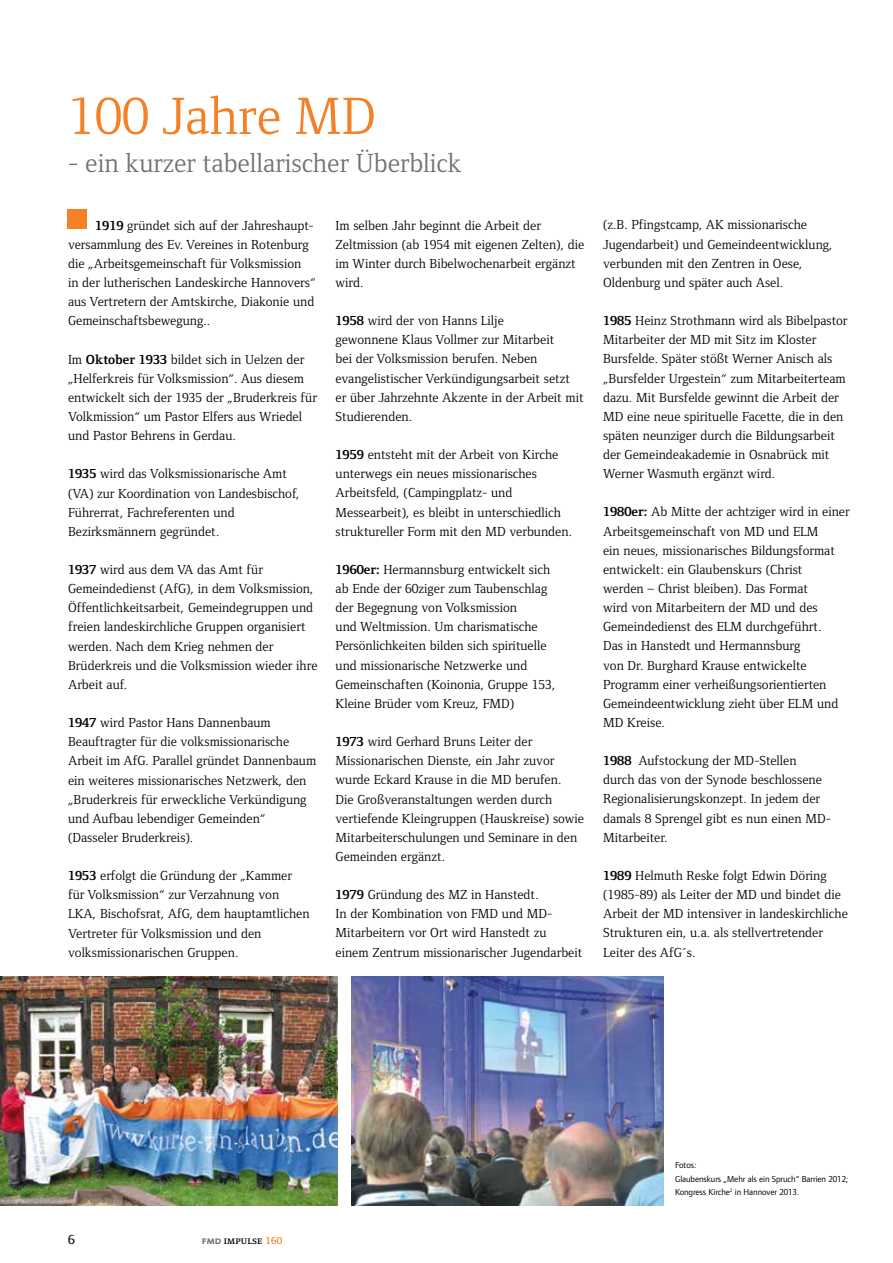
<style>
.page{position:relative;width:893px;height:1263px;background:#fff}
.page>*{position:absolute;margin:0;border:0;box-sizing:border-box;transform-origin:0 0}
.t1{font:54px "Foundry Form Serif";color:#f58025}
.t2{font:27px "Foundry Form Serif";color:#717073}
.t3{font:13.5px/19.2px "Foundry Form Serif";color:#000}
.t4{font:500 13.5px "Foundry Form Serif";color:#000}
.t5{font:10.5px "Foundry Form Serif Demi SC";letter-spacing:.02em;color:#000}
.t6{font:9px/13.5px "Foundry Form Sans";letter-spacing:-.01em;color:#000}
.s1{font-weight:700}
.s2{font-family:"Foundry Sans Expert";font-weight:600;color:#717073}
.s3{font-family:"Foundry Form Serif";font-weight:600;color:#f58025}
</style>
<div class="page">
<div style="left:68px;top:210px;width:19px;height:19px;background:#f58025"></div>
<img style="left:0;top:976px;width:338px;height:230px">
<img style="left:352px;top:976px;width:312px;height:230px">
<h1 class="t1" style="left:68px;top:86px;width:310px">100 Jahre MD</h1>
<h2 class="t2" style="left:68px;top:148px;width:395px">- ein kurzer tabellarischer Überblick</h2>
<p class="t3" style="left:68px;top:216px;width:249px;text-indent:27px"><span class="s1">1919</span> gründet sich auf der Jahreshaupt&shy;versammlung des Ev. Vereines in Rotenburg die „Arbeitsgemeinschaft für Volksmission<br>in der lutherischen Landeskirche Hannovers“ aus Vertretern der Amtskirche, Diakonie und Gemeinschaftsbewegung..</p>
<p class="t3" style="left:68px;top:349px;width:250px">Im <span class="s1">Oktober 1933</span> bildet sich in Uelzen der „Helferkreis für Volksmission“. Aus diesem entwickelt sich der 1935 der „Bruderkreis für Volkmission“ um Pastor Elfers aus Wriedel und Pastor Behrens in Gerdau.</p>
<p class="t3" style="left:68px;top:464px;width:233px"><span class="s1">1935</span> wird das Volksmissionarische Amt (VA) zur Koordination von Landesbischof, Führerrat, Fachreferenten und Bezirksmännern gegründet.</p>
<p class="t3" style="left:68px;top:560px;width:251px"><span class="s1">1937</span> wird aus dem VA das Amt für Gemeindedienst (AfG), in dem Volksmission, Öffentlichkeitsarbeit, Gemeindegruppen und freien landeskirchliche Gruppen organisiert werden. Nach dem Krieg nehmen der Brüderkreis und die Volksmission wieder ihre Arbeit auf.</p>
<p class="t3" style="left:68px;top:713px;width:250px"><span class="s1">1947</span> wird Pastor Hans Dannenbaum Beauftragter für die volksmissionarische Arbeit im AfG. Parallel gründet Dannenbaum ein weiteres missionarisches Netzwerk, den „Bruderkreis für erweckliche Verkündigung und Aufbau lebendiger Gemeinden“ (Dasseler Bruderkreis).</p>
<p class="t3" style="left:68px;top:866px;width:243px"><span class="s1">1953</span> erfolgt die Gründung der „Kammer für Volksmission“ zur Verzahnung von LKA, Bischofsrat, AfG, dem hauptamtlichen Vertreter für Volksmission und den volksmissionarischen Gruppen.</p>
<p class="t3" style="left:336px;top:215px;width:250px">Im selben Jahr beginnt die Arbeit der Zeltmission (ab 1954 mit eigenen Zelten), die im Winter durch Bibelwochenarbeit ergänzt wird.</p>
<p class="t3" style="left:336px;top:311px;width:249px"><span class="s1">1958</span> wird der von Hanns Lilje<br>gewonnene Klaus Vollmer zur Mitarbeit<br>bei der Volksmission berufen. Neben evangelistischer Verkündigungsarbeit setzt er über Jahrzehnte Akzente in der Arbeit mit Studierenden.</p>
<p class="t3" style="left:336px;top:445px;width:238px"><span class="s1">1959</span> entsteht mit der Arbeit von Kirche unterwegs ein neues missionarisches Arbeitsfeld, (Campingplatz- und Messearbeit), es bleibt in unterschiedlich struktureller Form mit den MD verbunden.</p>
<p class="t3" style="left:336px;top:560px;width:221px"><span class="s1">1960er:</span> Hermannsburg entwickelt sich ab Ende der 60ziger zum Taubenschlag der Begegnung von Volksmission<br>und Weltmission. Um charismatische Persönlichkeiten bilden sich spirituelle und missionarische Netzwerke und Gemeinschaften (Koinonia, Gruppe 153, Kleine Brüder vom Kreuz, FMD)</p>
<p class="t3" style="left:336px;top:732px;width:250px"><span class="s1">1973</span> wird Gerhard Bruns Leiter der Missionarischen Dienste, ein Jahr zuvor wurde Eckard Krause in die MD berufen.<br>Die Großveranstaltungen werden durch vertiefende Kleingruppen (Hauskreise) sowie Mitarbeiterschulungen und Seminare in den Gemeinden ergänzt.</p>
<p class="t3" style="left:336px;top:885px;width:248px"><span class="s1">1979</span> Gründung des MZ in Hanstedt.<br>In der Kombination von FMD und MD-Mitarbeitern vor Ort wird Hanstedt zu einem Zentrum missionarischer Jugendarbeit</p>
<p class="t3" style="left:603px;top:215px;width:231px">(z.B. Pfingstcamp, AK missionarische Jugendarbeit) und Gemeindeentwicklung, verbunden mit den Zentren in Oese, Oldenburg und später auch Asel.</p>
<p class="t3" style="left:603px;top:311px;width:246px"><span class="s1">1985</span> Heinz Strothmann wird als Bibelpastor Mitarbeiter der MD mit Sitz im Kloster Bursfelde. Später stößt Werner Anisch als „Bursfelder Urgestein“ zum Mitarbeiterteam dazu. Mit Bursfelde gewinnt die Arbeit der MD eine neue spirituelle Facette, die in den späten neunziger durch die Bildungsarbeit der Gemeindeakademie in Osnabrück mit Werner Wasmuth ergänzt wird.</p>
<p class="t3" style="left:603px;top:502px;width:248px"><span class="s1">1980er:</span> Ab Mitte der achtziger wird in einer Arbeitsgemeinschaft von MD und ELM<br>ein neues, missionarisches Bildungsformat entwickelt: ein Glaubenskurs (Christ<br>werden – Christ bleiben). Das Format<br>wird von Mitarbeitern der MD und des Gemeindedienst des ELM durchgeführt.<br>Das in Hanstedt und Hermannsburg<br>von Dr. Burghard Krause entwickelte Programm einer verheißungsorientierten Gemeindeentwicklung zieht über ELM und MD Kreise.</p>
<p class="t3" style="left:603px;top:751px;width:229px"><span class="s1">1988</span> Aufstockung der MD-Stellen durch das von der Synode beschlossene<br>Regionalisierungskonzept. In jedem der damals 8 Sprengel gibt es nun einen MD-<br>Mitarbeiter.</p>
<p class="t3" style="left:603px;top:866px;width:246px"><span class="s1">1989</span> Helmuth Reske folgt Edwin Döring (1985-89) als Leiter der MD und bindet die Arbeit der MD intensiver in landeskirchliche Strukturen ein, u.a. als stellvertretender Leiter des AfG´s.</p>
<p class="t4" style="left:68px;top:1232px;width:8px">6</p>
<p class="t5" style="left:202px;top:1234px;width:82px"><span class="s2">fmd</span> impulse <span class="s3">160</span></p>
<p class="t6" style="left:675px;top:1158px;width:175px">Fotos:<br>Glaubenskurs „Mehr als ein Spruch“ Barrien 2012;<br>Kongress Kirche<sup>2</sup> in Hannover 2013.</p>
</div>
